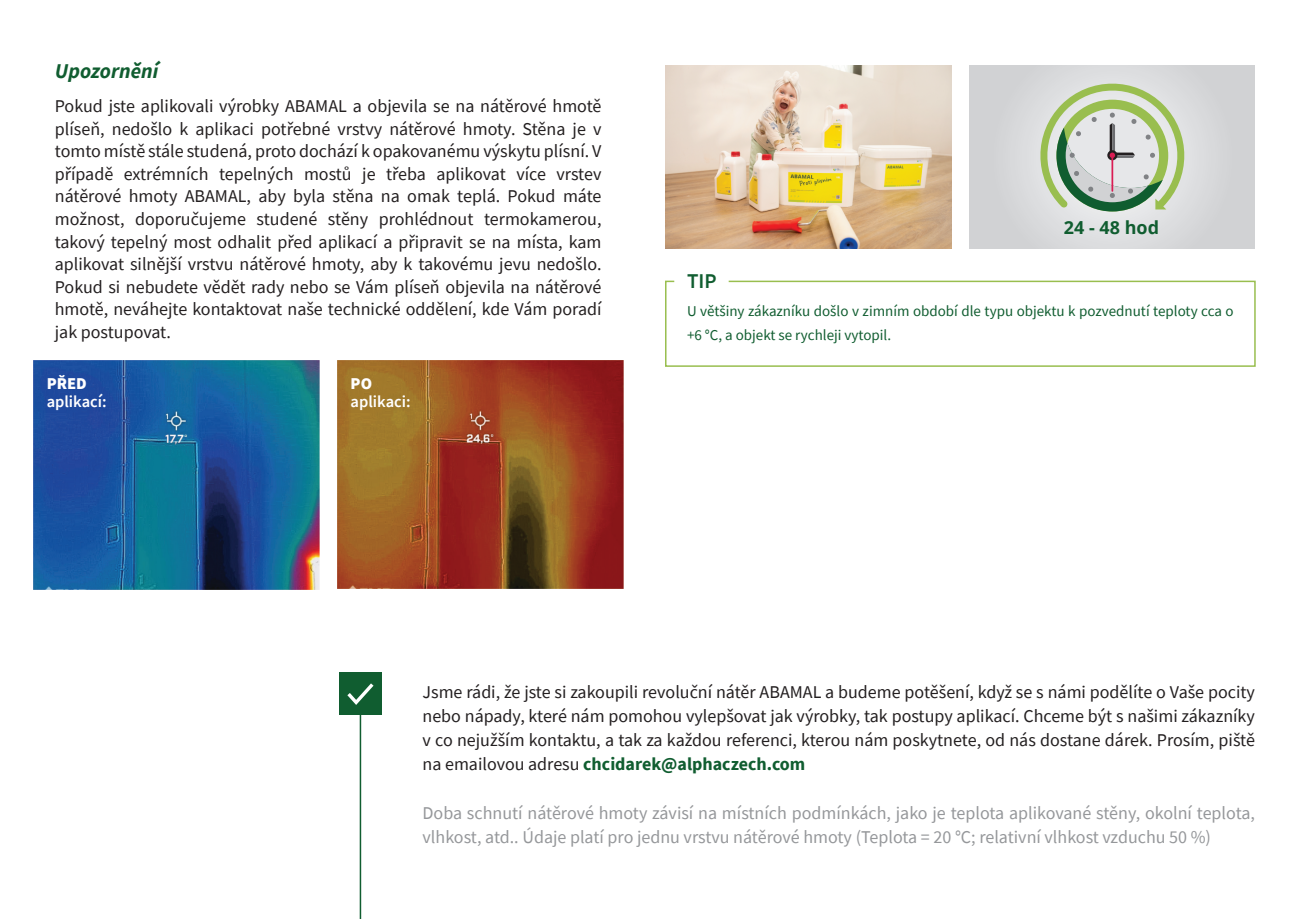
<style>
.page{position:relative;width:1289px;height:919px;background:#fff}
.page>*{position:absolute;margin:0;border:0;box-sizing:border-box;transform-origin:0 0}
.t1{font:italic 700 21px "Source Sans Pro";color:#105d30}
.t2{font:600 21px "Source Sans Pro";color:#105d30}
.t3{font:18px/22.5px "Source Sans Pro";color:#231f20;text-align:justify}
.t4{font:18px/24px "Source Sans Pro";color:#95979a}
.t5{font:700 18px "Open Sans";color:#105d30}
.t6{font:600 16.5px "Source Sans Pro";color:#fff}
.t7{font:900 16.5px "Source Sans Pro";color:#fff}
.t8{font:15px/24px "Source Sans Pro";color:#105d30}
.s1{font-weight:700;color:#105d30}
</style>
<div class="page">
<img style="left:665px;top:65px;width:286px;height:183px">
<svg style="left:665px;top:280px;width:591px;height:87px"></svg>
<div style="left:339px;top:672px;width:43px;height:42px;background:#105d30"></div>
<svg style="left:347px;top:683px;width:26px;height:22px"></svg>
<hr style="left:360px;top:714px;width:1px;height:204px;background:#105d30">
<div style="left:969px;top:66px;width:285px;height:182px;background:linear-gradient(to right,#d8d9db,#d9dadc)"></div>
<svg style="left:1033px;top:77px;width:158px;height:134px;background:#c2cfb9"></svg>
<hr style="left:1111px;top:155px;width:2px;height:37px;background:#da1d54">
<img style="left:33px;top:360px;width:287px;height:229px">
<img style="left:338px;top:360px;width:285px;height:228px">
<p class="t1" style="left:55px;top:57px;width:105px">Upozornění</p>
<p class="t3" style="left:55px;top:95px;width:548px">Pokud jste aplikovali výrobky ABAMAL a objevila se na nátěrové hmotě plíseň, nedošlo k aplikaci potřebné vrstvy nátěrové hmoty. Stěna je v tomto místě stále studená, proto dochází k opakovanému výskytu plísní. V případě extrémních tepelných mostů je třeba aplikovat více vrstev nátěrové hmoty ABAMAL, aby byla stěna na omak teplá. Pokud máte možnost, doporučujeme studené stěny prohlédnout termokamerou, takový tepelný most odhalit před aplikací a připravit se na místa, kam aplikovat silnější vrstvu nátěrové hmoty, aby k takovému jevu nedošlo.<br>Pokud si nebudete vědět rady nebo se Vám plíseň objevila na nátěrové hmotě, neváhejte kontaktovat naše technické oddělení, kde Vám poradí jak postupovat.</p>
<p class="t7" style="left:47px;top:372px;width:42px">PŘED</p>
<p class="t6" style="left:47px;top:391px;width:61px">aplikací:</p>
<p class="t7" style="left:350px;top:372px;width:23px">PO</p>
<p class="t6" style="left:350px;top:391px;width:61px">aplikaci:</p>
<p class="t2" style="left:687px;top:267px;width:31px">TIP</p>
<p class="t5" style="left:1063px;top:215px;width:97px">24 - 48 hod</p>
<p class="t8" style="left:687px;top:298px;width:548px">U většiny zákazníku došlo v zimním období dle typu objektu k pozvednutí teploty cca o +6 °C, a objekt se rychleji vytopil.</p>
<p class="t3" style="left:422px;top:679px;width:834px;line-height:24px">Jsme rádi, že jste si zakoupili revoluční nátěr ABAMAL a budeme potěšení, když se s námi podělíte o Vaše pocity nebo nápady, které nám pomohou vylepšovat jak výrobky, tak postupy aplikací. Chceme být s našimi zákazníky v co nejužším kontaktu, a tak za každou referenci, kterou nám poskytnete, od nás dostane dárek. Prosím, piště na emailovou adresu <span class="s1">chcidarek@alphaczech.com</span></p>
<p class="t4" style="left:422px;top:801px;width:834px">Doba schnutí nátěrové hmoty závisí na místních podmínkách, jako je teplota aplikované stěny, okolní teplota, vlhkost, atd.. Údaje platí pro jednu vrstvu nátěrové hmoty (Teplota = 20 °C; relativní vlhkost vzduchu 50 %)</p>
</div>
